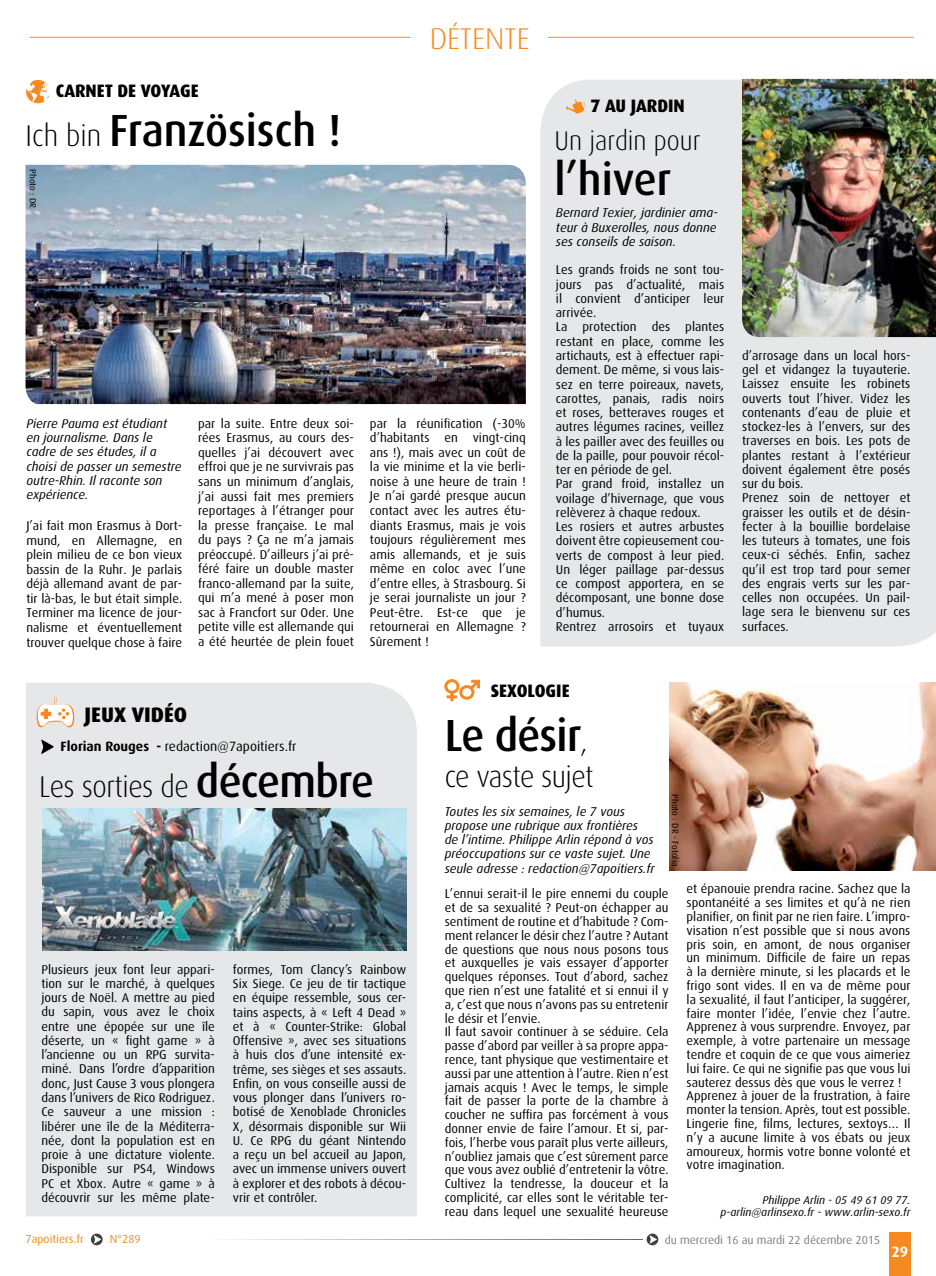
<style>
.page{position:relative;width:936px;height:1276px;background:#fff}
.page>*{position:absolute;margin:0;border:0;box-sizing:border-box;transform-origin:0 0}
.t1{font:500 45px "Dax";color:#000;scale:.95 1}
.t2{font:300 30px "Dax";letter-spacing:-.02em;color:#000;scale:.95 1}
.t3{font:300 30px "Dax";color:#f6891f}
.t4{font:300 27px "Dax";color:#000;scale:.95 1}
.t5{font:800 21px "Dax";color:#000}
.t6{font:800 18px "Dax";letter-spacing:.01em;color:#000;scale:.95 1}
.t7{font:700 15px "Dax";color:#fff}
.t8{font:13.5px "Dax";color:#000}
.t9{font:12.75px/14.2px "Dax";color:#000;text-align:justify}
.t10{font:italic 12.75px/14.2px "Dax";color:#000}
.t11{font:11.7px "Dax";color:#7c7e81}
.t12{font:11.7px "Dax";color:#f6891f}
.t13{font:italic 11.25px/12px "Dax";color:#000;text-align:right}
.t14{font:9px "Dax";color:#000}
.s1{font-weight:300;font-size:30px}
.s2{font-weight:700}
.s3{font-weight:500;font-size:45px}
</style>
<div class="page">
<hr style="left:30px;top:37px;width:380px;height:1px;background:#f78d1e">
<hr style="left:548px;top:37px;width:365px;height:1px;background:#f78d1e">
<div style="left:889px;top:1232px;width:22px;height:44px;background:#f6891f"></div>
<svg style="left:91px;top:1233px;width:12px;height:12px"></svg>
<svg style="left:646px;top:1233px;width:12px;height:12px"></svg>
<svg style="left:224px;top:1239px;width:418px;height:1px"></svg>
<svg style="left:444px;top:679px;width:36px;height:23px"></svg>
<img style="left:669px;top:682px;width:266px;height:189px">
<div style="left:26px;top:683px;width:391px;height:533px;background:#e6e7e8"></div>
<svg style="left:41px;top:739px;width:13px;height:15px"></svg>
<svg style="left:36px;top:697px;width:39px;height:34px"></svg>
<img style="left:42px;top:809px;width:364px;height:142px">
<div style="left:540px;top:80px;width:395px;height:566px;background:#e6e7e8"></div>
<img style="left:742px;top:79px;width:193px;height:258px">
<svg style="left:566px;top:99px;width:20px;height:15px"></svg>
<img style="left:26px;top:165px;width:500px;height:239px">
<svg style="left:26px;top:81px;width:24px;height:22px"></svg>
<h3 class="t6" style="left:56px;top:80px;width:152px">CARNET DE VOYAGE</h3>
<h1 class="t1" style="left:25px;top:105px;width:334px"><span class="s1">Ich bin</span> Französisch !</h1>
<p class="t14" style="left:38px;top:169px;width:41px;rotate:90deg">Photo : DR</p>
<h2 class="t3" style="left:429px;top:22px;width:45px">détente</h2>
<p class="t10" style="left:26px;top:416px;width:157px">Pierre Pauma est étudiant en journalisme. Dans le cadre de ses études, il a choisi de passer un semestre outre-Rhin. Il raconte son expérience.</p>
<p class="t9" style="left:26px;top:518px;width:157px">J’ai fait mon Erasmus à Dort&shy;mund, en Allemagne, en plein milieu de ce bon vieux bassin de la Ruhr. Je parlais déjà allemand avant de par&shy;tir là-bas, le but était simple.<br>Terminer ma licence de jour&shy;nalisme et éventuellement trouver quelque chose à faire</p>
<p class="t9" style="left:198px;top:416px;width:157px">par la suite. Entre deux soi&shy;rées Erasmus, au cours des&shy;quelles j’ai découvert avec effroi que je ne survivrais pas sans un minimum d’anglais, j’ai aussi fait mes premiers reportages à l’étranger pour la presse française. Le mal du pays ? Ça ne m’a jamais préoccupé. D’ailleurs j’ai pré&shy;féré faire un double master franco-allemand par la suite, qui m’a mené à poser mon sac à Francfort sur Oder. Une petite ville est allemande qui a été heurtée de plein fouet</p>
<p class="t9" style="left:370px;top:416px;width:157px">par la réunification (-30% d’habitants en vingt-cinq ans !), mais avec un coût de la vie minime et la vie berli&shy;noise à une heure de train !<br>Je n’ai gardé presque aucun contact avec les autres étu&shy;diants Erasmus, mais je vois toujours régulièrement mes amis allemands, et je suis même en coloc avec l’une d’entre elles, à Strasbourg. Si je serai journaliste un jour ?<br>Peut-être. Est-ce que je retournerai en Allemagne ?<br>Sûrement !</p>
<h3 class="t6" style="left:590px;top:96px;width:101px">7 AU JARDIN</h3>
<h3 class="t4" style="left:554px;top:126px;width:155px">Un jardin pour</h3>
<h1 class="t1" style="left:554px;top:154px;width:125px">l’hiver</h1>
<p class="t10" style="left:556px;top:206px;width:163px;text-align:justify">Bernard Texier, jardinier ama&shy;teur à Buxerolles, nous donne ses conseils de saison.</p>
<p class="t9" style="left:556px;top:263px;width:170px;text-align:left">Les grands froids ne sont tou&shy;jours pas d’actualité, mais il convient d’anticiper leur arrivée.<br>La protection des plantes restant en place, comme les artichauts, est à effectuer rapi&shy;dement. De même, si vous lais&shy;sez en terre poireaux, navets, carottes, panais, radis noirs et roses, betteraves rouges et autres légumes racines, veillez à les pailler avec des feuilles ou de la paille, pour pouvoir récol&shy;ter en période de gel.<br>Par grand froid, installez un voilage d’hivernage, que vous relèverez à chaque redoux.<br>Les rosiers et autres arbustes doivent être copieusement cou&shy;verts de compost à leur pied.<br>Un léger paillage par-dessus ce compost apportera, en se décomposant, une bonne dose d’humus.<br>Rentrez arrosoirs et tuyaux</p>
<h3 class="t6" style="left:491px;top:680px;width:84px">SEXOLOGIE</h3>
<p class="t9" style="left:742px;top:348px;width:170px;text-align:left">d’arrosage dans un local hors&shy;gel et vidangez la tuyauterie.<br>Laissez ensuite les robinets ouverts tout l’hiver. Videz les contenants d’eau de pluie et stockez-les à l’envers, sur des traverses en bois. Les pots de plantes restant à l’extérieur doivent également être posés sur du bois.<br>Prenez soin de nettoyer et graisser les outils et de désin&shy;fecter à la bouillie bordelaise les tuteurs à tomates, une fois ceux-ci séchés. Enfin, sachez qu’il est trop tard pour semer des engrais verts sur les par&shy;celles non occupées. Un pail&shy;lage sera le bienvenu sur ces surfaces.</p>
<h3 class="t5" style="left:85px;top:702px;width:104px">JEUX VIDÉO</h3>
<p class="t8" style="left:61px;top:739px;width:237px"><span class="s2">Florian Rouges -</span> redaction@7apoitiers.fr</p>
<h2 class="t2" style="left:39px;top:770px;width:354px">Les sorties de <span class="s3">décembre</span></h2>
<p class="t9" style="left:41px;top:962px;width:175px">Plusieurs jeux font leur appari&shy;tion sur le marché, à quelques jours de Noël. A mettre au pied du sapin, vous avez le choix entre une épopée sur une île déserte, un « fight game » à l’ancienne ou un RPG survita&shy;miné. Dans l’ordre d’apparition donc, Just Cause 3 vous plongera dans l’univers de Rico Rodriguez.<br>Ce sauveur a une mission : libérer une île de la Méditerra&shy;née, dont la population est en proie à une dictature violente.<br>Disponible sur PS4, Windows PC et Xbox. Autre « game » à découvrir sur les même plate-</p>
<p class="t9" style="left:233px;top:962px;width:175px">formes, Tom Clancy’s Rainbow Six Siege. Ce jeu de tir tactique en équipe ressemble, sous cer&shy;tains aspects, à « Left 4 Dead » et à « Counter-Strike: Global Offensive », avec ses situations à huis clos d’une intensité ex&shy;trême, ses sièges et ses assauts.<br>Enfin, on vous conseille aussi de vous plonger dans l’univers ro&shy;botisé de Xenoblade Chronicles X, désormais disponible sur Wii U. Ce RPG du géant Nintendo a reçu un bel accueil au Japon, avec un immense univers ouvert à explorer et des robots à décou&shy;vrir et contrôler.</p>
<h1 class="t1" style="left:444px;top:710px;width:152px">Le désir<span class="s1">,</span></h1>
<h2 class="t2" style="left:444px;top:760px;width:158px">ce vaste sujet</h2>
<p class="t14" style="left:680px;top:794px;width:73px;rotate:90deg">Photo : DR - Fotolia</p>
<p class="t10" style="left:444px;top:804px;width:211px">Toutes les six semaines, le 7 vous propose une rubrique aux frontières de l’intime. Philippe Arlin répond à vos préoccupations sur ce vaste sujet. Une seule adresse : redaction@7apoitiers.fr</p>
<p class="t9" style="left:444px;top:887px;width:225px;line-height:13.8px;text-align:left">L’ennui serait-il le pire ennemi du couple et de sa sexualité ? Peut-on échapper au sentiment de routine et d’habitude ? Com&shy;ment relancer le désir chez l’autre ? Autant de questions que nous nous posons tous et auxquelles je vais essayer d’apporter quelques réponses. Tout d’abord, sachez que rien n’est une fatalité et si ennui il y a, c’est que nous n’avons pas su entretenir le désir et l’envie.<br>Il faut savoir continuer à se séduire. Cela passe d’abord par veiller à sa propre appa&shy;rence, tant physique que vestimentaire et aussi par une attention à l’autre. Rien n’est jamais acquis ! Avec le temps, le simple fait de passer la porte de la chambre à coucher ne suffira pas forcément à vous donner envie de faire l’amour. Et si, par&shy;fois, l’herbe vous paraît plus verte ailleurs, n’oubliez jamais que c’est sûrement parce que vous avez oublié d’entretenir la vôtre.<br>Cultivez la tendresse, la douceur et la complicité, car elles sont le véritable ter&shy;reau dans lequel une sexualité heureuse</p>
<p class="t9" style="left:686px;top:882px;width:225px;line-height:13.8px;text-align:left">et épanouie prendra racine. Sachez que la spontanéité a ses limites et qu’à ne rien planifier, on finit par ne rien faire. L’impro&shy;visation n’est possible que si nous avons pris soin, en amont, de nous organiser un minimum. Difficile de faire un repas à la dernière minute, si les placards et le frigo sont vides. Il en va de même pour la sexualité, il faut l’anticiper, la suggérer, faire monter l’idée, l’envie chez l’autre.<br>Apprenez à vous surprendre. Envoyez, par exemple, à votre partenaire un message tendre et coquin de ce que vous aimeriez lui faire. Ce qui ne signifie pas que vous lui sauterez dessus dès que vous le verrez !<br>Apprenez à jouer de la frustration, à faire monter la tension. Après, tout est possible.<br>Lingerie fine, films, lectures, sextoys… Il n’y a aucune limite à vos ébats ou jeux amoureux, hormis votre bonne volonté et votre imagination.</p>
<p class="t13" style="left:720px;top:1194px;width:191px">Philippe Arlin - 05 49 61 09 77. p-arlin@arlinsexo.fr - www.arlin-sexo.fr</p>
<p class="t12" style="left:26px;top:1233px;width:60px">7apoitiers.fr</p>
<p class="t12" style="left:110px;top:1233px;width:32px">N°289</p>
<p class="t11" style="left:664px;top:1233px;width:217px">du mercredi 16 au mardi 22 décembre 2015</p>
<p class="t7" style="left:891px;top:1243px;width:18px">29</p>
</div>
